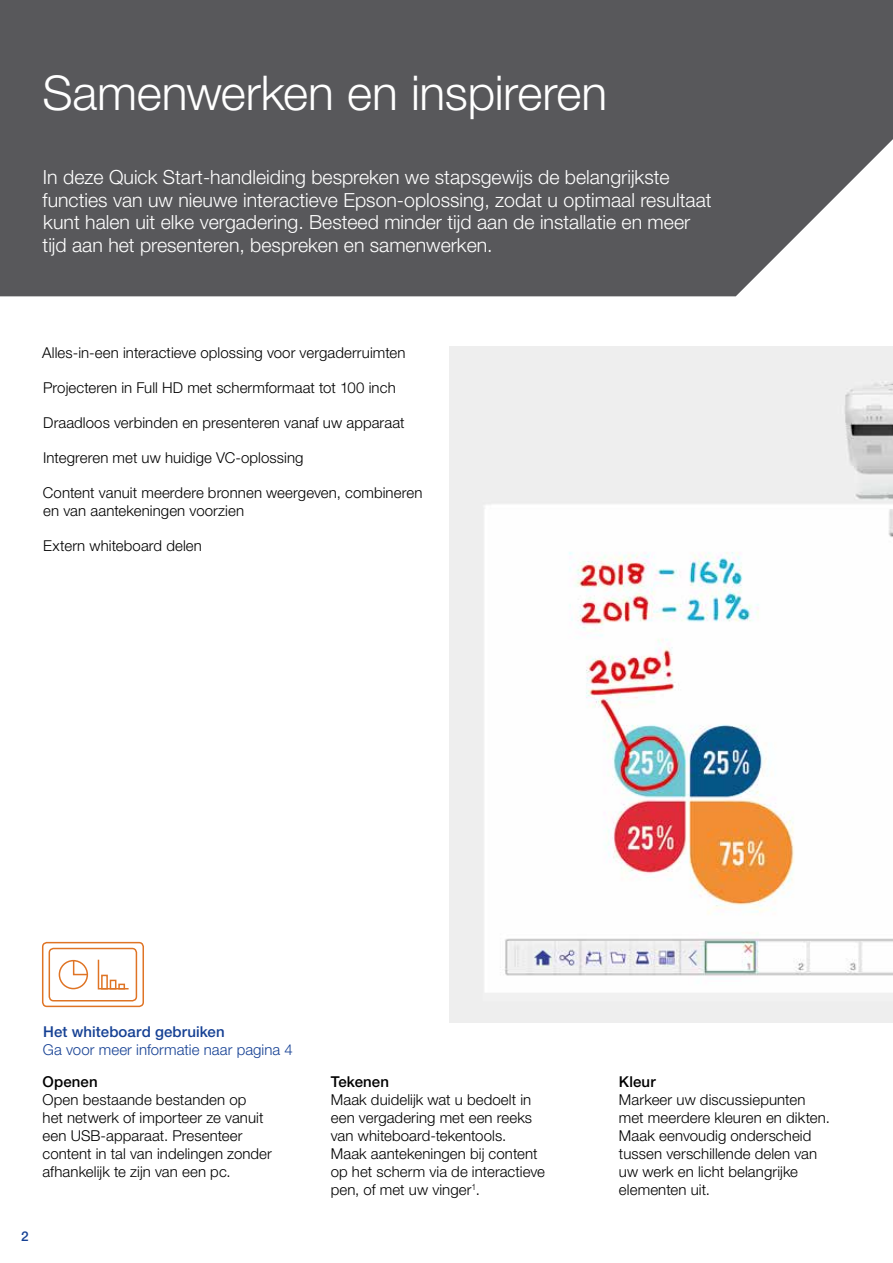
<style>
.page{position:relative;width:893px;height:1263px;background:#fff}
.page>*{position:absolute;margin:0;border:0;box-sizing:border-box;transform-origin:0 0}
.t1{font:300 48px "Helvetica Neue LT Pro";letter-spacing:-.005em;color:#fff}
.t2{font:300 19.5px/22.5px "Helvetica Neue LT Pro";color:#fff}
.t3{font:300 15px/18px "Helvetica Neue LT Pro";letter-spacing:.005em;color:#000}
.t4{font:300 15px "Helvetica Neue LT Pro";letter-spacing:.005em;color:#164194}
.t5{font:500 15px "Helvetica Neue LT Pro";letter-spacing:.01em;color:#164194}
.t6{font:500 15px "Helvetica Neue LT Pro";letter-spacing:.01em;color:#000}
.t7{font:500 13.5px "Helvetica Neue LT Pro";color:#164194}
</style>
<div class="page">
<div style="left:0;top:0;width:893px;height:296px;background:#58585b"></div>
<img style="left:450px;top:347px;width:443px;height:675px">
<div style="left:49px;top:948px;width:88px;height:53px;border:2px solid #df7425;border-radius:4px"></div>
<div style="left:42px;top:942px;width:102px;height:65px;border:2px solid #df7425;border-radius:4px"></div>
<svg style="left:58px;top:959px;width:31px;height:31px"></svg>
<svg style="left:97px;top:959px;width:32px;height:31px"></svg>
<h1 class="t1" style="left:43px;top:64px;width:566px">Samenwerken en inspireren</h1>
<p class="t2" style="left:43px;top:165px;width:670px">In deze Quick Start-handleiding bespreken we stapsgewijs de belangrijkste functies van uw nieuwe interactieve Epson-oplossing, zodat u optimaal resultaat kunt halen uit elke vergadering. Besteed minder tijd aan de installatie en meer tijd aan het presenteren, bespreken en samenwerken.</p>
<p class="t3" style="left:42px;top:343px;width:365px">Alles-in-een interactieve oplossing voor vergaderruimten</p>
<p class="t3" style="left:43px;top:378px;width:354px">Projecteren in Full HD met schermformaat tot 100 inch</p>
<p class="t3" style="left:43px;top:413px;width:363px">Draadloos verbinden en presenteren vanaf uw apparaat</p>
<p class="t3" style="left:43px;top:448px;width:262px">Integreren met uw huidige VC-oplossing</p>
<p class="t3" style="left:43px;top:483px;width:381px">Content vanuit meerdere bronnen weergeven, combineren en van aantekeningen voorzien</p>
<p class="t3" style="left:43px;top:536px;width:160px">Extern whiteboard delen</p>
<p class="t5" style="left:43px;top:1022px;width:183px">Het whiteboard gebruiken</p>
<p class="t4" style="left:43px;top:1040px;width:251px">Ga voor meer informatie naar pagina 4</p>
<p class="t6" style="left:43px;top:1073px;width:57px">Openen</p>
<p class="t3" style="left:43px;top:1090px;width:231px">Open bestaande bestanden op<br>het netwerk of importeer ze vanuit een USB-apparaat. Presenteer content in tal van indelingen zonder afhankelijk te zijn van een pc.</p>
<p class="t7" style="left:21px;top:1228px;width:9px">2</p>
<p class="t6" style="left:331px;top:1073px;width:60px">Tekenen</p>
<p class="t3" style="left:331px;top:1090px;width:216px">Maak duidelijk wat u bedoelt in een vergadering met een reeks van whiteboard-tekentools.<br>Maak aantekeningen bij content op het scherm via de interactieve pen, of met uw vinger<sup>1</sup>.</p>
<p class="t6" style="left:619px;top:1073px;width:38px">Kleur</p>
<p class="t3" style="left:619px;top:1090px;width:212px">Markeer uw discussiepunten met meerdere kleuren en dikten.<br>Maak eenvoudig onderscheid tussen verschillende delen van uw werk en licht belangrijke elementen uit.</p>
</div>
